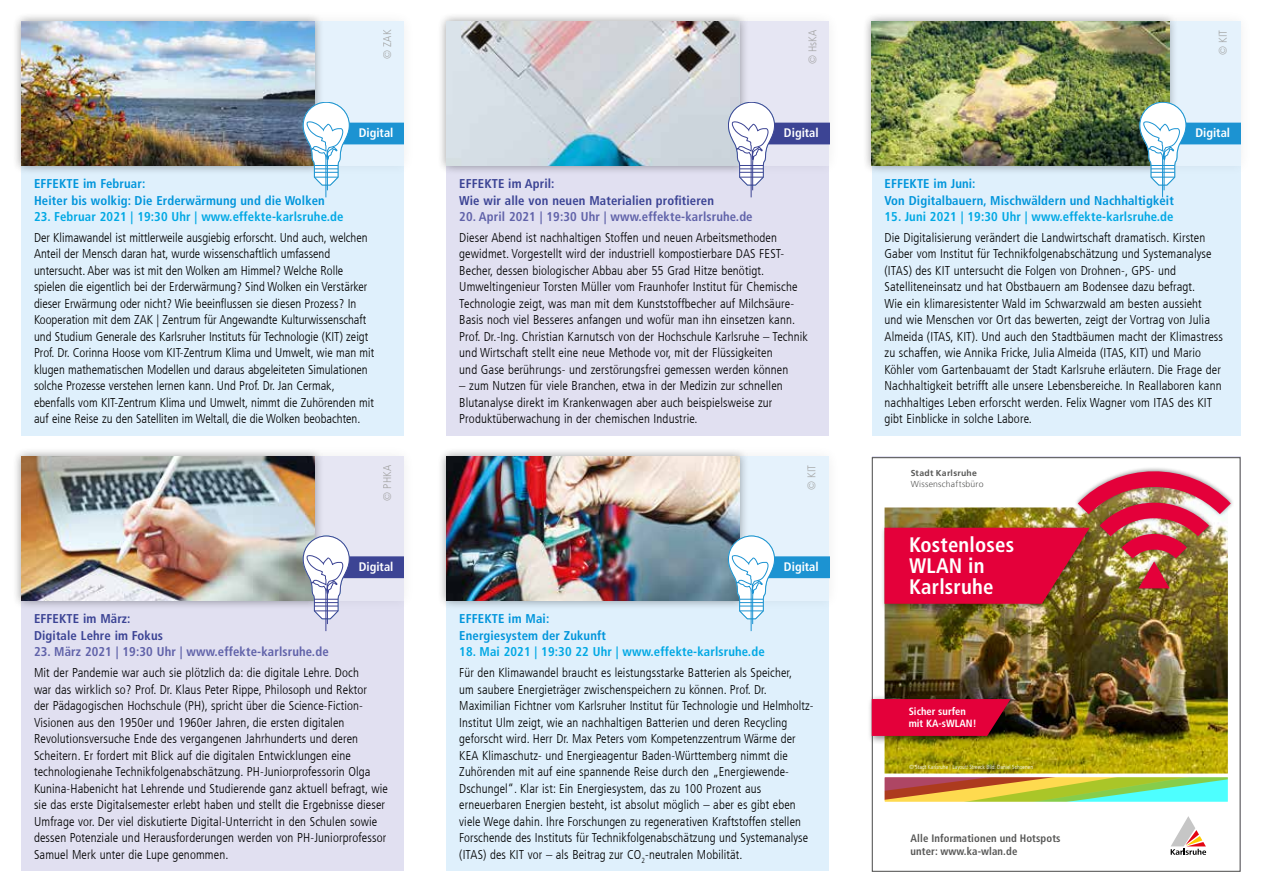
<style>
.page{position:relative;width:1263px;height:893px;background:#fff}
.page>*{position:absolute;margin:0;border:0;box-sizing:border-box;transform-origin:0 0}
.t1{font:700 condensed 21px/21px "Frutiger For Karlsruhe";letter-spacing:.01em;color:#fff}
.t2{font:300 condensed 12.75px/16.5px "Frutiger For Karlsruhe";letter-spacing:.01em;color:#000}
.t3{font:700 condensed 12.75px/16.5px "Frutiger For Karlsruhe";letter-spacing:.01em;color:#0095db}
.t4{font:700 condensed 12.75px "Frutiger For Karlsruhe";letter-spacing:.01em;color:#00a8e4}
.t5{font:700 condensed 12.75px "Frutiger For Karlsruhe";letter-spacing:.01em;color:#6062a9}
.t6{font:700 condensed 12.75px/16.5px "Frutiger For Karlsruhe";letter-spacing:.01em;color:#3b4394}
.t7{font:700 condensed 12.45px "Frutiger For Karlsruhe";color:#fff}
.t8{font:300 condensed 11.25px "Frutiger For Karlsruhe";letter-spacing:.01em;color:#9d9d9c}
.t9{font:700 condensed 10.8px/12.9px "Frutiger For Karlsruhe";letter-spacing:.01em;color:#575756}
.t10{font:700 condensed 10.5px/12.6px "Frutiger For Karlsruhe";color:#fff}
.t11{font:300 8.7px "Frutiger For Karlsruhe";letter-spacing:.025em;color:#575756}
.t12{font:700 8.7px "Frutiger For Karlsruhe";letter-spacing:.03em;color:#575756}
.t13{font:300 condensed 6px "Frutiger For Karlsruhe";color:#fff}
</style>
<div class="page">
<div style="left:21px;top:456px;width:383px;height:416px;background:#e1e0f1"></div>
<div style="left:446px;top:456px;width:383px;height:416px;background:#dff0fc"></div>
<div style="left:446px;top:21px;width:383px;height:415px;background:#e1e0f1"></div>
<div style="left:21px;top:21px;width:383px;height:415px;background:#dff0fc"></div>
<div style="left:872px;top:21px;width:369px;height:415px;background:#dff0fc"></div>
<div style="left:9px;top:9px;width:407px;height:169px;background:#000;opacity:.35"></div>
<div style="left:21px;top:21px;width:383px;height:145px;background:#e5f2fc"></div>
<div style="left:12px;top:12px;width:312px;height:163px;background:#000;opacity:.35"></div>
<img style="left:21px;top:21px;width:294px;height:145px">
<div style="left:434px;top:9px;width:407px;height:169px;background:#000;opacity:.35"></div>
<div style="left:446px;top:21px;width:383px;height:145px;background:#e6e6f3"></div>
<div style="left:437px;top:12px;width:312px;height:163px;background:#000;opacity:.35"></div>
<img style="left:446px;top:21px;width:294px;height:145px">
<div style="left:859px;top:9px;width:393px;height:169px;background:#000;opacity:.35"></div>
<div style="left:872px;top:21px;width:369px;height:145px;background:#e5f2fc"></div>
<div style="left:863px;top:12px;width:316px;height:163px;background:#000;opacity:.35"></div>
<img style="left:872px;top:21px;width:297px;height:145px">
<svg style="left:728px;top:102px;width:101px;height:95px"></svg>
<div style="left:434px;top:444px;width:407px;height:169px;background:#000;opacity:.35"></div>
<div style="left:446px;top:456px;width:383px;height:145px;background:#e5f2fc"></div>
<div style="left:437px;top:447px;width:312px;height:163px;background:#000;opacity:.35"></div>
<img style="left:446px;top:456px;width:294px;height:145px">
<div style="left:9px;top:444px;width:407px;height:169px;background:#000;opacity:.35"></div>
<div style="left:21px;top:456px;width:383px;height:145px;background:#e6e6f3"></div>
<div style="left:12px;top:447px;width:312px;height:163px;background:#000;opacity:.35"></div>
<img style="left:21px;top:456px;width:294px;height:145px">
<svg style="left:728px;top:536px;width:101px;height:95px"></svg>
<svg style="left:303px;top:102px;width:101px;height:95px"></svg>
<svg style="left:303px;top:536px;width:101px;height:95px"></svg>
<svg style="left:1140px;top:102px;width:101px;height:95px"></svg>
<div style="left:872px;top:457px;width:369px;height:415px;background:#fff;border:1px solid #575756"></div>
<img style="left:884px;top:604px;width:344px;height:168px">
<svg style="left:1171px;top:816px;width:35px;height:39px"></svg>
<div style="left:880px;top:523px;width:218px;height:89px;background:#000;opacity:.45"></div>
<img style="left:884px;top:468px;width:347px;height:136px">
<svg style="left:884px;top:772px;width:344px;height:30px;background:#b2c175"></svg>
<div style="left:867px;top:695px;width:151px;height:50px;background:#000;opacity:.45"></div>
<svg style="left:872px;top:699px;width:139px;height:37px;background:#d20235"></svg>
<p class="t8" style="left:381px;top:59px;width:31px;rotate:-90deg">© ZAK</p>
<p class="t8" style="left:806px;top:64px;width:36px;rotate:-90deg">© HsKA</p>
<p class="t8" style="left:1216px;top:55px;width:27px;rotate:-90deg">© KIT</p>
<p class="t7" style="left:359px;top:126px;width:36px">Digital</p>
<p class="t7" style="left:784px;top:126px;width:36px">Digital</p>
<p class="t7" style="left:1195px;top:126px;width:36px">Digital</p>
<p class="t3" style="left:34px;top:175px;width:292px">EFFEKTE im Februar:<br>Heiter bis wolkig: Die Erderwärmung und die Wolken</p>
<p class="t4" style="left:34px;top:209px;width:311px">23. Februar 2021 | 19:30 Uhr | www.effekte-karlsruhe.de</p>
<p class="t2" style="left:34px;top:229px;width:342px">Der Klimawandel ist mittlerweile ausgiebig erforscht. Und auch, welchen Anteil der Mensch daran hat, wurde wissenschaftlich umfassend untersucht. Aber was ist mit den Wolken am Himmel? Welche Rolle spielen die eigentlich bei der Erderwärmung? Sind Wolken ein Verstärker dieser Erwärmung oder nicht? Wie beeinflussen sie diesen Prozess? In Kooperation mit dem ZAK | Zentrum für Angewandte Kulturwissenschaft und Studium Generale des Karlsruher Instituts für Technologie (KIT) zeigt Prof. Dr. Corinna Hoose vom KIT-Zentrum Klima und Umwelt, wie man mit klugen mathematischen Modellen und daraus abgeleiteten Simulationen solche Prozesse verstehen lernen kann. Und Prof. Dr. Jan Cermak, ebenfalls vom KIT-Zentrum Klima und Umwelt, nimmt die Zuhörenden mit auf eine Reise zu den Satelliten im Weltall, die die Wolken beobachten.</p>
<p class="t6" style="left:459px;top:175px;width:256px">EFFEKTE im April:<br>Wie wir alle von neuen Materialien profitieren</p>
<p class="t5" style="left:459px;top:209px;width:295px">20. April 2021 | 19:30 Uhr | www.effekte-karlsruhe.de</p>
<p class="t2" style="left:459px;top:229px;width:350px">Dieser Abend ist nachhaltigen Stoffen und neuen Arbeitsmethoden gewidmet. Vorgestellt wird der industriell kompostierbare DAS FEST-Becher, dessen biologischer Abbau aber 55 Grad Hitze benötigt.<br>Umweltingenieur Torsten Müller vom Fraunhofer Institut für Chemische Technologie zeigt, was man mit dem Kunststoffbecher auf Milchsäure-Basis noch viel Besseres anfangen und wofür man ihn einsetzen kann.<br>Prof. Dr.-Ing. Christian Karnutsch von der Hochschule Karlsruhe – Technik und Wirtschaft stellt eine neue Methode vor, mit der Flüssigkeiten<br>und Gase berührungs- und zerstörungsfrei gemessen werden können</p>
<p class="t2" style="left:459px;top:378px;width:325px">– zum Nutzen für viele Branchen, etwa in der Medizin zur schnellen<br>Blutanalyse direkt im Krankenwagen aber auch beispielsweise zur<br>Produktüberwachung in der chemischen Industrie.</p>
<p class="t3" style="left:884px;top:175px;width:291px">EFFEKTE im Juni:<br>Von Digitalbauern, Mischwäldern und Nachhaltigkeit</p>
<p class="t4" style="left:884px;top:209px;width:291px">15. Juni 2021 | 19:30 Uhr | www.effekte-karlsruhe.de</p>
<p class="t2" style="left:884px;top:229px;width:340px">Die Digitalisierung verändert die Landwirtschaft dramatisch. Kirsten Gaber vom Institut für Technikfolgenabschätzung und Systemanalyse (ITAS) des KIT untersucht die Folgen von Drohnen-, GPS- und Satelliteneinsatz und hat Obstbauern am Bodensee dazu befragt.<br>Wie ein klimaresistenter Wald im Schwarzwald am besten aussieht<br>und wie Menschen vor Ort das bewerten, zeigt der Vortrag von Julia Almeida (ITAS, KIT). Und auch den Stadtbäumen macht der Klimastress zu schaffen, wie Annika Fricke, Julia Almeida (ITAS, KIT) und Mario Köhler vom Gartenbauamt der Stadt Karlsruhe erläutern. Die Frage der Nachhaltigkeit betrifft alle unsere Lebensbereiche. In Reallaboren kann nachhaltiges Leben erforscht werden. Felix Wagner vom ITAS des KIT gibt Einblicke in solche Labore.</p>
<p class="t8" style="left:381px;top:501px;width:37px;rotate:-90deg">© PHKA</p>
<p class="t8" style="left:805px;top:490px;width:27px;rotate:-90deg">© KIT</p>
<p class="t12" style="left:911px;top:468px;width:68px">Stadt Karlsruhe</p>
<p class="t11" style="left:911px;top:479px;width:74px">Wissenschaftsbüro</p>
<p class="t7" style="left:359px;top:559px;width:36px">Digital</p>
<p class="t7" style="left:784px;top:559px;width:36px">Digital</p>
<h1 class="t1" style="left:909px;top:534px;width:107px">Kostenloses<br>WLAN in<br>Karlsruhe</h1>
<p class="t6" style="left:34px;top:611px;width:131px">EFFEKTE im März:<br>Digitale Lehre im Fokus</p>
<p class="t5" style="left:34px;top:644px;width:296px">23. März 2021 | 19:30 Uhr | www.effekte-karlsruhe.de</p>
<p class="t2" style="left:34px;top:664px;width:355px">Mit der Pandemie war auch sie plötzlich da: die digitale Lehre. Doch<br>war das wirklich so? Prof. Dr. Klaus Peter Rippe, Philosoph und Rektor<br>der Pädagogischen Hochschule (PH), spricht über die Science-Fiction-Visionen aus den 1950er und 1960er Jahren, die ersten digitalen Revolutionsversuche Ende des vergangenen Jahrhunderts und deren Scheitern. Er fordert mit Blick auf die digitalen Entwicklungen eine technologienahe Technikfolgenabschätzung. PH-Juniorprofessorin Olga Kunina-Habenicht hat Lehrende und Studierende ganz aktuell befragt, wie sie das erste Digitalsemester erlebt haben und stellt die Ergebnisse dieser Umfrage vor. Der viel diskutierte Digital-Unterricht in den Schulen sowie dessen Potenziale und Herausforderungen werden von PH-Juniorprofessor Samuel Merk unter die Lupe genommen.</p>
<p class="t3" style="left:459px;top:611px;width:148px">EFFEKTE im Mai:<br>Energiesystem der Zukunft</p>
<p class="t4" style="left:459px;top:644px;width:307px">18. Mai 2021 | 19:30 22 Uhr | www.effekte-karlsruhe.de</p>
<p class="t2" style="left:459px;top:664px;width:356px">Für den Klimawandel braucht es leistungsstarke Batterien als Speicher,<br>um saubere Energieträger zwischenspeichern zu können. Prof. Dr.<br>Maximilian Fichtner vom Karlsruher Institut für Technologie und Helmholtz-Institut Ulm zeigt, wie an nachhaltigen Batterien und deren Recycling geforscht wird. Herr Dr. Max Peters vom Kompetenzzentrum Wärme der KEA Klimaschutz- und Energieagentur Baden-Württemberg nimmt die Zuhörenden mit auf eine spannende Reise durch den „Energiewende-Dschungel“. Klar ist: Ein Energiesystem, das zu 100 Prozent aus erneuerbaren Energien besteht, ist absolut möglich – aber es gibt eben viele Wege dahin. Ihre Forschungen zu regenerativen Kraftstoffen stellen Forschende des Instituts für Technikfolgenabschätzung und Systemanalyse (ITAS) des KIT vor – als Beitrag zur CO<sub>2</sub>-neutralen Mobilität.</p>
<p class="t10" style="left:909px;top:705px;width:69px">Sicher surfen mit KA-sWLAN!</p>
<p class="t13" style="left:909px;top:763px;width:125px">© Stadt Karlsruhe | Layout: Streeck Bild: Daniel Schoenen</p>
<p class="t9" style="left:911px;top:831px;width:151px">Alle Informationen und Hotspots unter: www.ka-wlan.de</p>
</div>
